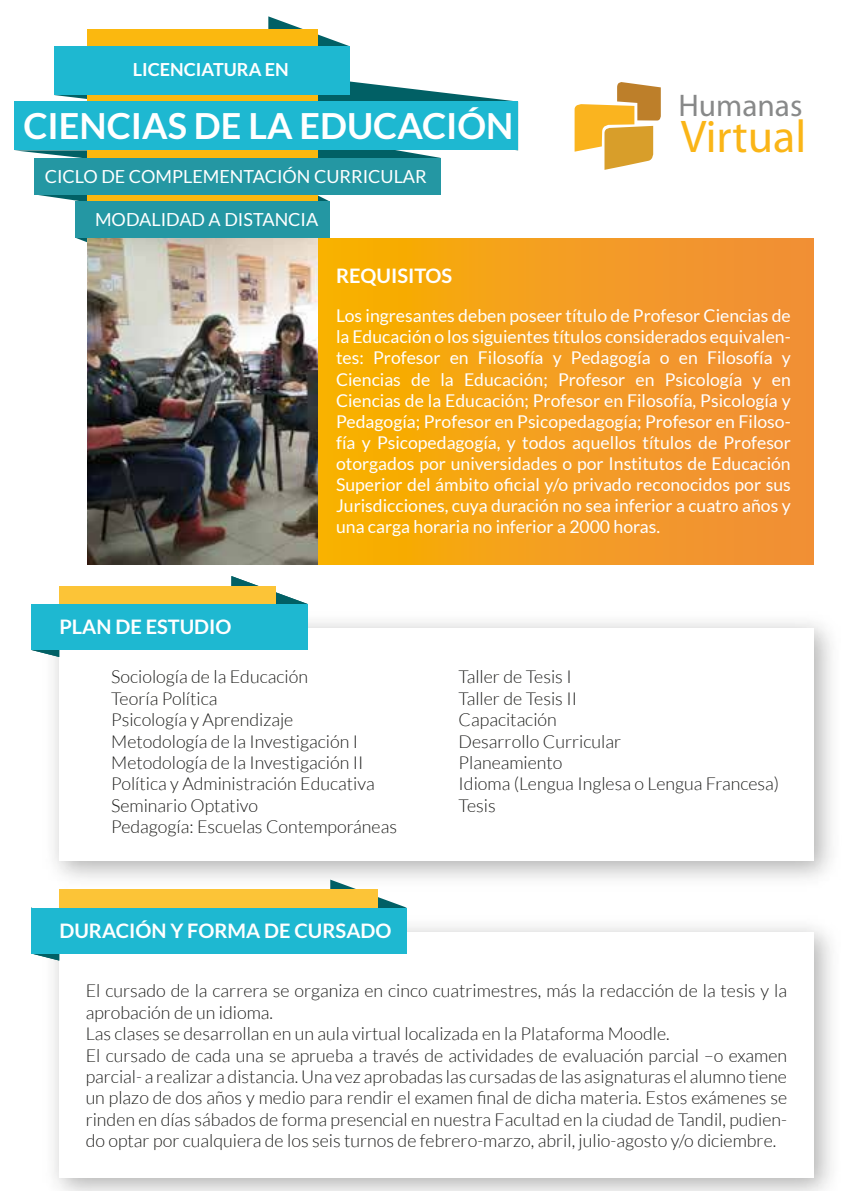
<style>
.page{position:relative;width:842px;height:1191px;background:#fff}
.page>*{position:absolute;margin:0;border:0;box-sizing:border-box;transform-origin:0 0}
.t1{font:46px "Myriad Pro";color:#fab517}
.t2{font:700 36px "Lato";color:#fff}
.t3{font:31.4px "Myriad Pro";color:#888989}
.t4{font:700 20px "Lato";color:#fff}
.t5{font:18px "Lato";color:#fff}
.t6{font:700 18px "Lato";color:#fff}
.t7{font:300 17.8px/21.4px "Lato";color:#1d1d1b}
.t8{font:17.6px/21.2px "Lato";color:#fff;text-align:justify}
.t9{font:700 15px "Lato";color:#fff}
</style>
<div class="page">
<svg style="left:317px;top:238px;width:497px;height:326px;background:#f39e1d"></svg>
<svg style="left:317px;top:150px;width:124px;height:66px"></svg>
<svg style="left:15px;top:150px;width:72px;height:8px"></svg>
<svg style="left:34px;top:194px;width:53px;height:7px"></svg>
<svg style="left:76px;top:238px;width:11px;height:5px"></svg>
<svg style="left:268px;top:16px;width:81px;height:30px"></svg>
<svg style="left:55px;top:81px;width:463px;height:21px"></svg>
<div style="left:87px;top:29px;width:230px;height:451px;background:#fbb80f"></div>
<div style="left:55px;top:46px;width:295px;height:49px;background:#1eb8d1"></div>
<img style="left:87px;top:238px;width:230px;height:326px">
<div style="left:14px;top:102px;width:504px;height:48px;background:#1eb8d1"></div>
<div style="left:34px;top:158px;width:407px;height:36px;background:#2497a3"></div>
<div style="left:75px;top:201px;width:254px;height:37px;background:#2497a3"></div>
<svg style="left:32px;top:650px;width:28px;height:7px"></svg>
<svg style="left:231px;top:576px;width:77px;height:28px"></svg>
<div style="left:59px;top:586px;width:217px;height:31px;background:#fcc437"></div>
<div style="left:31px;top:604px;width:277px;height:46px;background:#1eb8d1"></div>
<img style="left:54px;top:927px;width:777px;height:264px">
<div style="left:59px;top:932px;width:755px;height:245px;background:#fff"></div>
<svg style="left:31px;top:953px;width:95px;height:7px"></svg>
<svg style="left:330px;top:879px;width:77px;height:28px"></svg>
<div style="left:59px;top:889px;width:318px;height:32px;background:#fcc437"></div>
<div style="left:31px;top:907px;width:376px;height:46px;background:#1eb8d1"></div>
<svg style="left:575px;top:82px;width:86px;height:88px"></svg>
<p class="t6" style="left:133px;top:59px;width:157px">LICENCIATURA EN</p>
<h2 class="t2" style="left:23px;top:105px;width:491px">CIENCIAS DE LA EDUCACIÓN</h2>
<p class="t5" style="left:45px;top:166px;width:383px">CICLO DE COMPLEMENTACIÓN CURRICULAR</p>
<p class="t5" style="left:95px;top:209px;width:225px">MODALIDAD A DISTANCIA</p>
<p class="t4" style="left:336px;top:264px;width:118px">REQUISITOS</p>
<h3 class="t3" style="left:678px;top:86px;width:126px">Humanas</h3>
<h1 class="t1" style="left:681px;top:108px;width:127px">Virtual</h1>
<p class="t4" style="left:59px;top:615px;width:174px">PLAN DE ESTUDIO</p>
<p class="t9" style="left:41px;top:620px;width:106px">PRIMERO AÑO</p>
<p class="t8" style="left:336px;top:305px;width:456px">Los ingresantes deben poseer título de Profesor Ciencias de la Educación o los siguientes títulos considerados equivalen&shy;tes: Profesor en Filosofía y Pedagogía o en Filosofía y Ciencias de la Educación; Profesor en Psicología y en Ciencias de la Educación; Profesor en Filosofía, Psicología y Pedagogía; Profesor en Psicopedagogía; Profesor en Filoso&shy;fía y Psicopedagogía, y todos aquellos títulos de Profesor otorgados por universidades o por Institutos de Educación Superior del ámbito oficial y/o privado reconocidos por sus Jurisdicciones, cuya duración no sea inferior a cuatro años y una carga horaria no inferior a 2000 horas.</p>
<p class="t7" style="left:111px;top:666px;width:287px">Sociología de la Educación<br>Teoría Política<br>Psicología y Aprendizaje<br>Metodología de la Investigación I<br>Metodología de la Investigación II<br>Política y Administración Educativa<br>Seminario Optativo<br>Pedagogía: Escuelas Contemporáneas</p>
<p class="t4" style="left:59px;top:919px;width:334px">DURACIÓN Y FORMA DE CURSADO</p>
<p class="t9" style="left:41px;top:923px;width:106px">PRIMERO AÑO</p>
<p class="t7" style="left:459px;top:666px;width:322px">Taller de Tesis I<br>Taller de Tesis II<br>Capacitación<br>Desarrollo Curricular<br>Planeamiento<br>Idioma (Lengua Inglesa o Lengua Francesa)<br>Tesis</p>
<p class="t7" style="left:86px;top:980px;width:703px">El cursado de la carrera se organiza en cinco cuatrimestres, más la redacción de la tesis y la aprobación de un idioma.<br>Las clases se desarrollan en un aula virtual localizada en la Plataforma Moodle.<br>El cursado de cada una se aprueba a través de actividades de evaluación parcial –o examen parcial- a realizar a distancia. Una vez aprobadas las cursadas de las asignaturas el alumno tiene un plazo de dos años y medio para rendir el examen final de dicha materia. Estos exámenes se rinden en días sábados de forma presencial en nuestra Facultad en la ciudad de Tandil, pudien&shy;do optar por cualquiera de los seis turnos de febrero-marzo, abril, julio-agosto y/o diciembre.</p>
</div>
